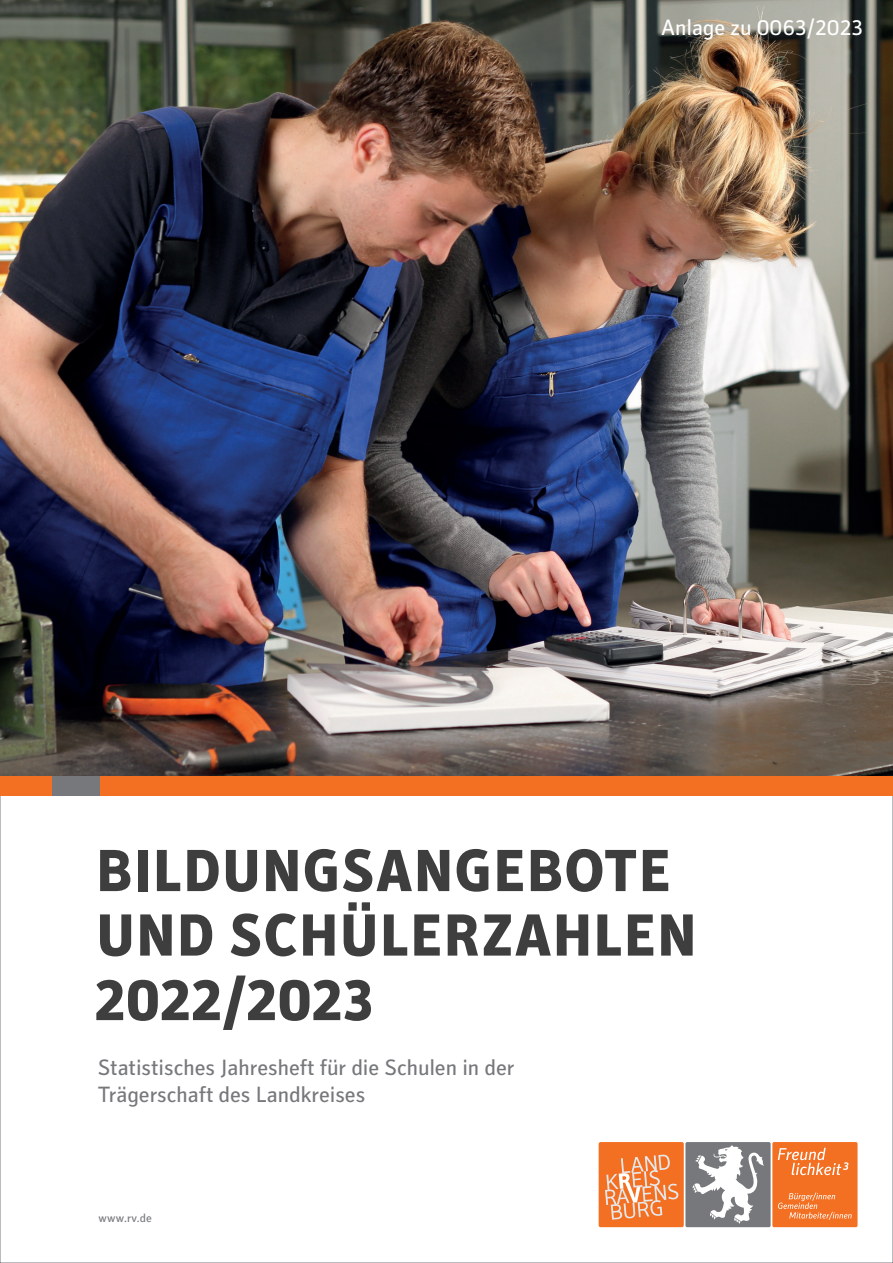
<style>
.page{position:relative;width:893px;height:1263px;background:#fff}
.page>*{position:absolute;margin:0;border:0;box-sizing:border-box;transform-origin:0 0}
.t1{font:800 60px/64.5px "Secca";letter-spacing:.03em;color:#3e3e3f}
.t2{font:22.5px/27px "Secca";color:#76787b}
.t3{font:22.5px "Secca";color:#fff}
.t4{font:12px "Secca";letter-spacing:.025em;color:#76787b}
</style>
<div class="page">
<img style="left:0;top:0;width:893px;height:776px">
<div style="left:51px;top:776px;width:51px;height:19px;background:#76787b"></div>
<div style="left:101px;top:776px;width:792px;height:19px;background:#f36f21"></div>
<div style="left:0;top:776px;width:51px;height:19px;background:#f36f21"></div>
<div style="left:772px;top:1142px;width:85px;height:85px;background:#f36f21;border-radius:2px"></div>
<svg style="left:778px;top:1148px;width:74px;height:72px"></svg>
<div style="left:599px;top:1142px;width:85px;height:85px;background:#f36f21;border-radius:2px"></div>
<svg style="left:605px;top:1154px;width:74px;height:66px"></svg>
<div style="left:685px;top:1142px;width:86px;height:85px;background:#76787b;border-radius:2px"></div>
<svg style="left:692px;top:1145px;width:72px;height:79px"></svg>
<p class="t3" style="left:661px;top:17px;width:203px">Anlage zu 0063/2023</p>
<h1 class="t1" style="left:95px;top:837px;width:603px">BILDUNGSANGEBOTE<br>UND SCHÜLERZAHLEN<br>2022/2023</h1>
<p class="t2" style="left:98px;top:1055px;width:418px">Statistisches Jahresheft für die Schulen in der<br>Trägerschaft des Landkreises</p>
<p class="t4" style="left:99px;top:1212px;width:55px">www.rv.de</p>
</div>
